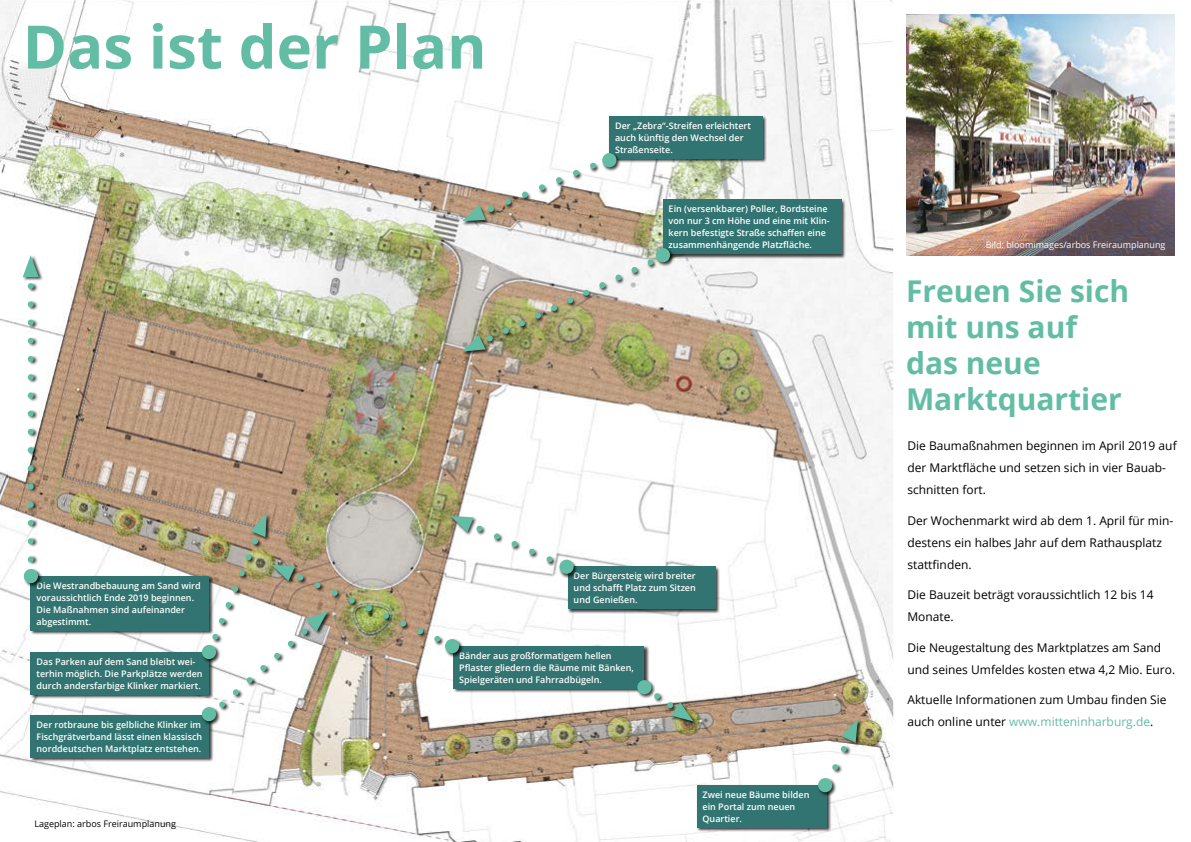
<style>
.page{position:relative;width:1191px;height:842px;background:#fff}
.page>*{position:absolute;margin:0;border:0;box-sizing:border-box;transform-origin:0 0}
.t1{font:700 60px "Open Sans";color:#62bda4}
.t2{font:700 30px/36px "Open Sans";color:#62bda4}
.t3{font:12px/22px "Open Sans";color:#000}
.t4{font:600 9px/12px "Open Sans";color:#fff}
.t5{font:9px "Open Sans";color:#fff}
.t6{font:9px "Open Sans";color:#000}
.s1{color:#62bda4}
</style>
<div class="page">
<img style="left:0;top:0;width:893px;height:842px">
<img style="left:893px;top:14px;width:282px;height:775px">
<div style="left:30px;top:575px;width:183px;height:59px;background:#000;opacity:.75"></div>
<div style="left:31px;top:576px;width:178px;height:54px;background:#317471"></div>
<div style="left:22px;top:255px;width:21px;height:329px;background:#000;opacity:.75"></div>
<svg style="left:28px;top:286px;width:6px;height:281px"></svg>
<svg style="left:23px;top:255px;width:16px;height:22px"></svg>
<div style="left:23px;top:568px;width:19px;height:19px;background:#000;opacity:.75"></div>
<div style="left:24px;top:569px;width:14px;height:14px;background:#62bda4;border-radius:50%"></div>
<div style="left:30px;top:651px;width:183px;height:47px;background:#000;opacity:.75"></div>
<div style="left:31px;top:652px;width:178px;height:42px;background:#317471"></div>
<div style="left:30px;top:715px;width:183px;height:47px;background:#000;opacity:.75"></div>
<div style="left:31px;top:715px;width:178px;height:43px;background:#317471"></div>
<div style="left:205px;top:610px;width:127px;height:113px;background:#000;opacity:.75"></div>
<div style="left:609px;top:116px;width:158px;height:47px;background:#000;opacity:.75"></div>
<div style="left:609px;top:117px;width:154px;height:42px;background:#317471"></div>
<div style="left:461px;top:155px;width:155px;height:70px;background:#000;opacity:.75"></div>
<svg style="left:462px;top:154px;width:148px;height:67px"></svg>
<div style="left:567px;top:566px;width:152px;height:47px;background:#000;opacity:.75"></div>
<div style="left:568px;top:567px;width:147px;height:42px;background:#317471"></div>
<div style="left:450px;top:515px;width:124px;height:59px;background:#000;opacity:.75"></div>
<div style="left:453px;top:645px;width:196px;height:47px;background:#000;opacity:.75"></div>
<div style="left:453px;top:646px;width:191px;height:42px;background:#317471"></div>
<div style="left:641px;top:684px;width:57px;height:42px;background:#000;opacity:.75"></div>
<svg style="left:642px;top:683px;width:51px;height:38px"></svg>
<div style="left:696px;top:784px;width:135px;height:47px;background:#000;opacity:.75"></div>
<div style="left:697px;top:785px;width:129px;height:42px;background:#317471"></div>
<div style="left:823px;top:719px;width:39px;height:74px;background:#000;opacity:.75"></div>
<svg style="left:823px;top:719px;width:34px;height:69px"></svg>
<div style="left:662px;top:199px;width:183px;height:59px;background:#000;opacity:.75"></div>
<div style="left:663px;top:200px;width:178px;height:54px;background:#317471"></div>
<div style="left:461px;top:252px;width:211px;height:104px;background:#000;opacity:.75"></div>
<img style="left:462px;top:251px;width:204px;height:100px">
<img style="left:204px;top:514px;width:363px;height:205px">
<div style="left:444px;top:638px;width:19px;height:19px;background:#000;opacity:.75"></div>
<div style="left:445px;top:639px;width:14px;height:14px;background:#62bda4;border-radius:50%"></div>
<div style="left:201px;top:644px;width:19px;height:19px;background:#000;opacity:.75"></div>
<div style="left:202px;top:645px;width:14px;height:14px;background:#62bda4;border-radius:50%"></div>
<div style="left:201px;top:706px;width:19px;height:19px;background:#000;opacity:.75"></div>
<div style="left:202px;top:707px;width:14px;height:14px;background:#62bda4;border-radius:50%"></div>
<div style="left:559px;top:559px;width:19px;height:19px;background:#000;opacity:.75"></div>
<div style="left:559px;top:560px;width:14px;height:14px;background:#62bda4;border-radius:50%"></div>
<div style="left:637px;top:679px;width:19px;height:19px;background:#000;opacity:.75"></div>
<div style="left:637px;top:680px;width:14px;height:14px;background:#62bda4;border-radius:50%"></div>
<div style="left:602px;top:153px;width:19px;height:19px;background:#000;opacity:.75"></div>
<div style="left:602px;top:153px;width:14px;height:14px;background:#62bda4;border-radius:50%"></div>
<div style="left:655px;top:247px;width:19px;height:19px;background:#000;opacity:.75"></div>
<div style="left:656px;top:248px;width:14px;height:14px;background:#62bda4;border-radius:50%"></div>
<div style="left:817px;top:777px;width:19px;height:19px;background:#000;opacity:.75"></div>
<div style="left:818px;top:778px;width:14px;height:14px;background:#62bda4;border-radius:50%"></div>
<h1 class="t1" style="left:23px;top:4px;width:465px">Das ist der Plan</h1>
<p class="t4" style="left:615px;top:120px;width:137px">Der „Zebra“-Streifen erleichtert auch künftig den Wechsel der<br>Straßenseite.</p>
<p class="t4" style="left:668px;top:203px;width:163px">Ein (versenkbarer) Poller, Bordsteine von nur 3 cm Höhe und eine mit Klin&shy;kern befestigte Straße schaffen eine zusammenhängende Platzfläche.</p>
<p class="t4" style="left:37px;top:579px;width:166px">Die Westrandbebauung am Sand wird voraussichtlich Ende 2019 beginnen.<br>Die Maßnahmen sind aufeinander abgestimmt.</p>
<p class="t4" style="left:37px;top:655px;width:168px">Das Parken auf dem Sand bleibt wei&shy;terhin möglich. Die Parkplätze werden durch andersfarbige Klinker markiert.</p>
<p class="t4" style="left:37px;top:719px;width:167px;text-align:justify">Der rotbraune bis gelbliche Klinker im Fischgrätverband lässt einen klassisch norddeutschen Marktplatz entstehen.</p>
<p class="t6" style="left:34px;top:818px;width:143px">Lageplan: arbos Freiraumplanung</p>
<p class="t4" style="left:573px;top:570px;width:124px;text-align:justify">Der Bürgersteig wird breiter und schafft Platz zum Sitzen und Genießen.</p>
<p class="t4" style="left:459px;top:649px;width:176px">Bänder aus großformatigem hellen<br>Pflaster gliedern die Räume mit Bänken,<br>Spielgeräten und Fahrradbügeln.</p>
<p class="t4" style="left:702px;top:788px;width:108px">Zwei neue Bäume bilden ein Portal zum neuen<br>Quartier.</p>
<p class="t5" style="left:985px;top:239px;width:181px">Bild: bloomimages/arbos Freiraumplanung</p>
<h2 class="t2" style="left:906px;top:273px;width:225px">Freuen Sie sich mit uns auf das neue<br>Marktquartier</h2>
<h3 class="t3" style="left:907px;top:435px;width:271px">Die Baumaßnahmen beginnen im April 2019 auf der Marktfläche und setzen sich in vier Bauab&shy;schnitten fort.</h3>
<h3 class="t3" style="left:907px;top:509px;width:267px">Der Wochenmarkt wird ab dem 1. April für min&shy;destens ein halbes Jahr auf dem Rathausplatz stattfinden.</h3>
<h3 class="t3" style="left:907px;top:584px;width:248px">Die Bauzeit beträgt voraussichtlich 12 bis 14<br>Monate.</h3>
<h3 class="t3" style="left:907px;top:636px;width:269px">Die Neugestaltung des Marktplatzes am Sand und seines Umfeldes kosten etwa 4,2 Mio. Euro.</h3>
<h3 class="t3" style="left:907px;top:689px;width:261px">Aktuelle Informationen zum Umbau finden Sie auch online unter <span class="s1">www.mitteninharburg.de</span>.</h3>
</div>
